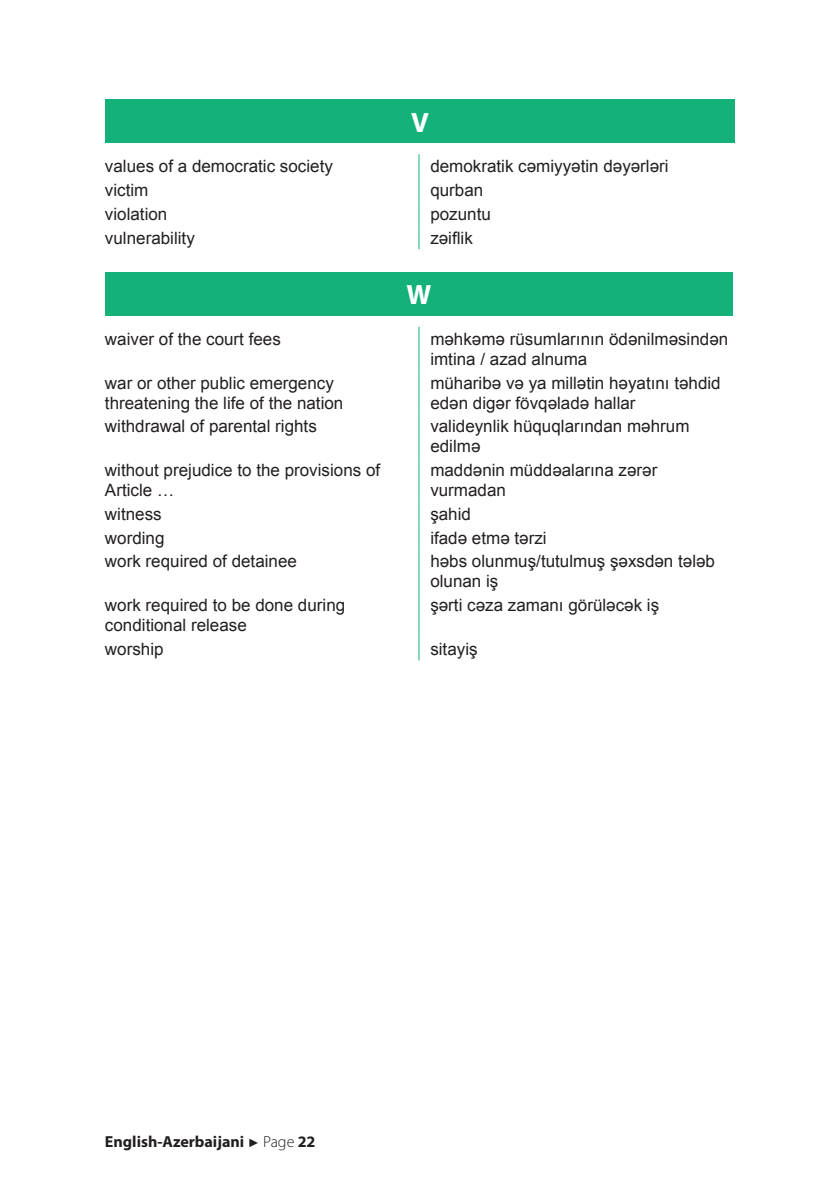
<style>
.page{position:relative;width:840px;height:1191px;background:#fff}
.page>*{position:absolute;margin:0;border:0;box-sizing:border-box;transform-origin:0 0}
.t1{font:700 28px "Myriad Pro";color:#fff}
.t2{font:17px/20px "Arial";color:#231f20}
.t3{font:700 16px "Myriad Pro";color:#231f20}
.s1{font-family:"Arial";font-weight:400;font-size:12px}
.s2{font-weight:300}
</style>
<div class="page">
<div style="left:105px;top:99px;width:629px;height:44px;background:#14b278"></div>
<svg style="left:418px;top:154px;width:1px;height:95px"></svg>
<div style="left:105px;top:272px;width:627px;height:43px;background:#14b278"></div>
<hr style="left:418px;top:327px;width:1px;height:43px;background:#14b278">
<hr style="left:418px;top:370px;width:1px;height:44px;background:#14b278">
<hr style="left:418px;top:414px;width:1px;height:44px;background:#14b278">
<hr style="left:418px;top:458px;width:1px;height:44px;background:#14b278">
<svg style="left:418px;top:502px;width:1px;height:47px"></svg>
<hr style="left:418px;top:549px;width:1px;height:44px;background:#14b278">
<hr style="left:418px;top:593px;width:1px;height:44px;background:#14b278">
<svg style="left:418px;top:637px;width:1px;height:23px"></svg>
<h1 class="t1" style="left:411px;top:104px;width:19px">V</h1>
<p class="t2" style="left:105px;top:156px;width:229px">values of a democratic society</p>
<p class="t2" style="left:430px;top:156px;width:240px">demokratik cəmiyyətin dəyərləri</p>
<p class="t2" style="left:105px;top:180px;width:45px">victim</p>
<p class="t2" style="left:430px;top:180px;width:54px">qurban</p>
<p class="t2" style="left:105px;top:204px;width:64px">violation</p>
<p class="t2" style="left:430px;top:204px;width:62px">pozuntu</p>
<p class="t2" style="left:105px;top:228px;width:91px">vulnerability</p>
<p class="t2" style="left:430px;top:228px;width:44px">zəiflik</p>
<h1 class="t1" style="left:406px;top:276px;width:26px">W</h1>
<p class="t2" style="left:105px;top:329px;width:177px">waiver of the court fees</p>
<p class="t2" style="left:430px;top:329px;width:299px">məhkəmə rüsumlarının ödənilməsindən imtina / azad alnuma</p>
<p class="t2" style="left:105px;top:373px;width:240px">war or other public emergency threatening the life of the nation</p>
<p class="t2" style="left:430px;top:373px;width:292px">müharibə və ya millətin həyatını təhdid edən digər fövqəladə hallar</p>
<p class="t2" style="left:105px;top:416px;width:213px">withdrawal of parental rights</p>
<p class="t2" style="left:430px;top:416px;width:260px">valideynlik hüquqlarından məhrum edilmə</p>
<p class="t2" style="left:105px;top:460px;width:276px">without prejudice to the provisions of<br>Article …</p>
<p class="t2" style="left:430px;top:460px;width:228px">maddənin müddəalarına zərər vurmadan</p>
<p class="t2" style="left:105px;top:504px;width:58px">witness</p>
<p class="t2" style="left:430px;top:504px;width:42px">şahid</p>
<p class="t2" style="left:105px;top:528px;width:61px">wording</p>
<p class="t2" style="left:430px;top:528px;width:118px">ifadə etmə tərzi</p>
<p class="t2" style="left:105px;top:551px;width:193px">work required of detainee</p>
<p class="t2" style="left:430px;top:551px;width:286px">həbs olunmuş/tutulmuş şəxsdən tələb olunan iş</p>
<p class="t2" style="left:105px;top:595px;width:242px">work required to be done during conditional release</p>
<p class="t2" style="left:430px;top:595px;width:230px">şərti cəza zamanı görüləcək iş</p>
<p class="t2" style="left:105px;top:639px;width:60px">worship</p>
<p class="t2" style="left:430px;top:639px;width:49px">sitayiş</p>
<p class="t3" style="left:105px;top:1131px;width:212px">English-Azerbaijani <span class="s1">►</span> <span class="s2">Page</span> 22</p>
</div>
